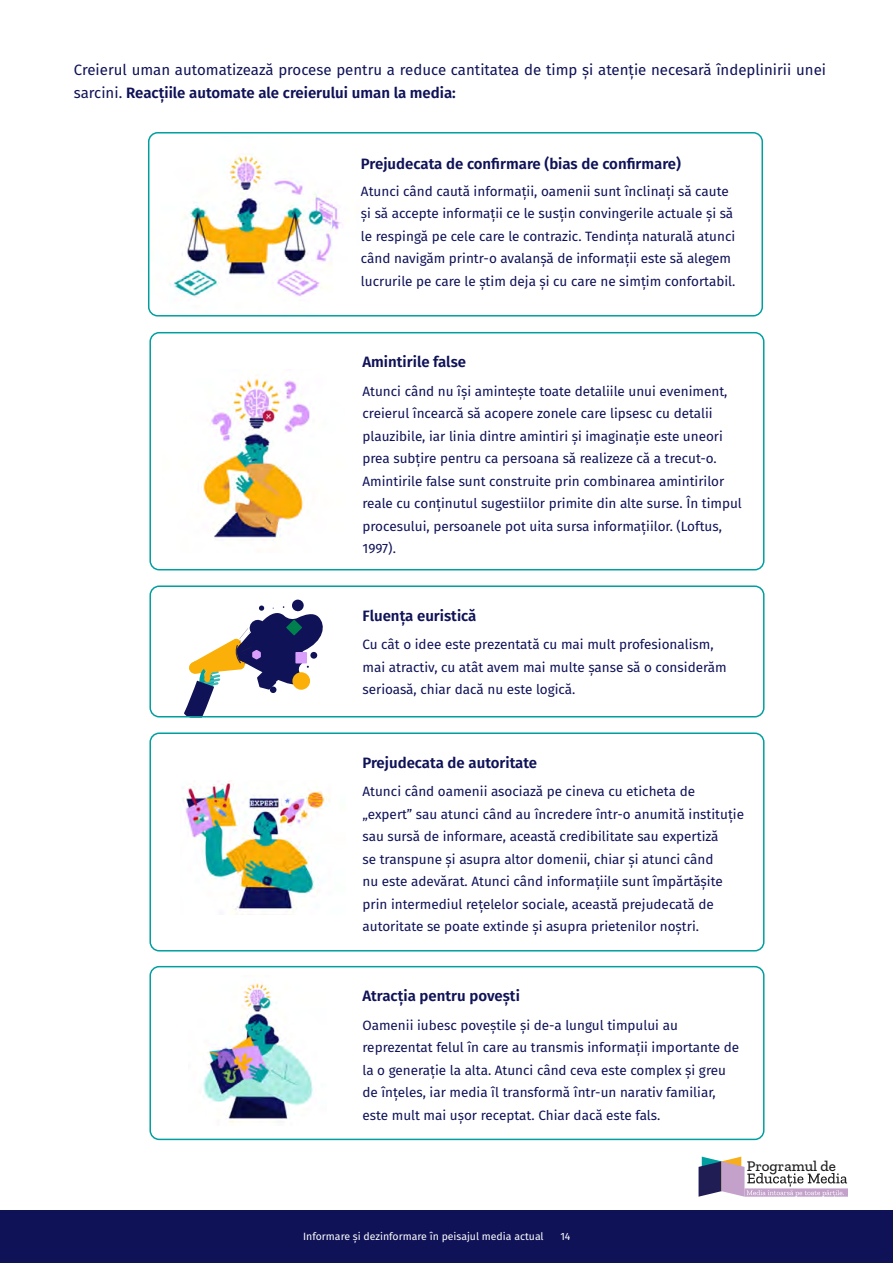
<style>
.page{position:relative;width:893px;height:1263px;background:#fff}
.page>*{position:absolute;margin:0;border:0;box-sizing:border-box;transform-origin:0 0}
.t1{font:15px/22.5px "Fira Sans";color:#0f1257}
.t2{font:600 15px "Fira Sans";color:#0f1257}
.t3{font:500 15px "Zilla Slab";color:#221f20}
.t4{font:13.5px/22.5px "Fira Sans";color:#0f1257}
.t5{font:10.5px "Fira Sans";color:#fff}
.s1{font-weight:600}
</style>
<div class="page">
<img style="left:151px;top:154px;width:192px;height:160px">
<div style="left:148px;top:132px;width:615px;height:185px;border:2px solid #009f9f;border-radius:9px"></div>
<svg style="left:292px;top:599px;width:12px;height:13px"></svg>
<svg style="left:184px;top:605px;width:139px;height:109px"></svg>
<img style="left:201px;top:374px;width:109px;height:167px">
<div style="left:149px;top:332px;width:615px;height:238px;border:2px solid #009f9f;border-radius:9px"></div>
<div style="left:149px;top:585px;width:615px;height:132px;border:2px solid #009f9f;border-radius:9px"></div>
<div style="left:149px;top:732px;width:615px;height:219px;border:2px solid #009f9f;border-radius:9px"></div>
<img style="left:203px;top:982px;width:111px;height:141px">
<div style="left:149px;top:966px;width:615px;height:174px;border:2px solid #009f9f;border-radius:9px"></div>
<img style="left:183px;top:780px;width:147px;height:134px">
<svg style="left:698px;top:1156px;width:150px;height:41px"></svg>
<div style="left:0;top:1211px;width:893px;height:52px;background:#0f1257"></div>
<p class="t1" style="left:74px;top:58px;width:754px">Creierul uman automatizează procese pentru a reduce cantitatea de timp și atenție necesară îndeplinirii unei sarcini. <span class="s1">Reacțiile automate ale creierului uman la media:</span></p>
<p class="t2" style="left:361px;top:151px;width:322px">Prejudecata de confirmare (bias de confirmare)</p>
<p class="t4" style="left:361px;top:179px;width:376px">Atunci când caută informații, oamenii sunt înclinați să caute și să accepte informații ce le susțin convingerile actuale și să le respingă pe cele care le contrazic. Tendința naturală atunci când navigăm printr-o avalanșă de informații este să alegem lucrurile pe care le știm deja și cu care ne simțim confortabil.</p>
<p class="t2" style="left:362px;top:350px;width:105px">Amintirile false</p>
<p class="t4" style="left:362px;top:379px;width:381px">Atunci când nu își amintește toate detaliile unui eveniment, creierul încearcă să acopere zonele care lipsesc cu detalii plauzibile, iar linia dintre amintiri și imaginație este uneori prea subțire pentru ca persoana să realizeze că a trecut-o.<br>Amintirile false sunt construite prin combinarea amintirilor reale cu conținutul sugestiilor primite din alte surse. În timpul procesului, persoanele pot uita sursa informațiilor. (Loftus, 1997).</p>
<p class="t2" style="left:362px;top:603px;width:115px">Fluența euristică</p>
<p class="t4" style="left:362px;top:633px;width:366px">Cu cât o idee este prezentată cu mai mult profesionalism, mai atractiv, cu atât avem mai multe șanse să o considerăm serioasă, chiar dacă nu este logică.</p>
<p class="t2" style="left:362px;top:750px;width:176px">Prejudecata de autoritate</p>
<p class="t4" style="left:362px;top:780px;width:383px">Atunci când oamenii asociază pe cineva cu eticheta de „expert” sau atunci când au încredere într-o anumită instituție sau sursă de informare, această credibilitate sau expertiză<br>se transpune și asupra altor domenii, chiar și atunci când<br>nu este adevărat. Atunci când informațiile sunt împărtășite prin intermediul rețelelor sociale, această prejudecată de autoritate se poate extinde și asupra prietenilor noștri.</p>
<p class="t2" style="left:362px;top:984px;width:159px">Atracția pentru povești</p>
<p class="t4" style="left:362px;top:1013px;width:378px">Oamenii iubesc poveștile și de-a lungul timpului au reprezentat felul în care au transmis informații importante de la o generație la alta. Atunci când ceva este complex și greu de înțeles, iar media îl transformă într-un narativ familiar, este mult mai ușor receptat. Chiar dacă este fals.</p>
<p class="t3" style="left:747px;top:1157px;width:91px">Programul de</p>
<p class="t5" style="left:303px;top:1229px;width:242px">Informare și dezinformare în peisajul media actual</p>
<p class="t5" style="left:560px;top:1229px;width:12px">14</p>
</div>
